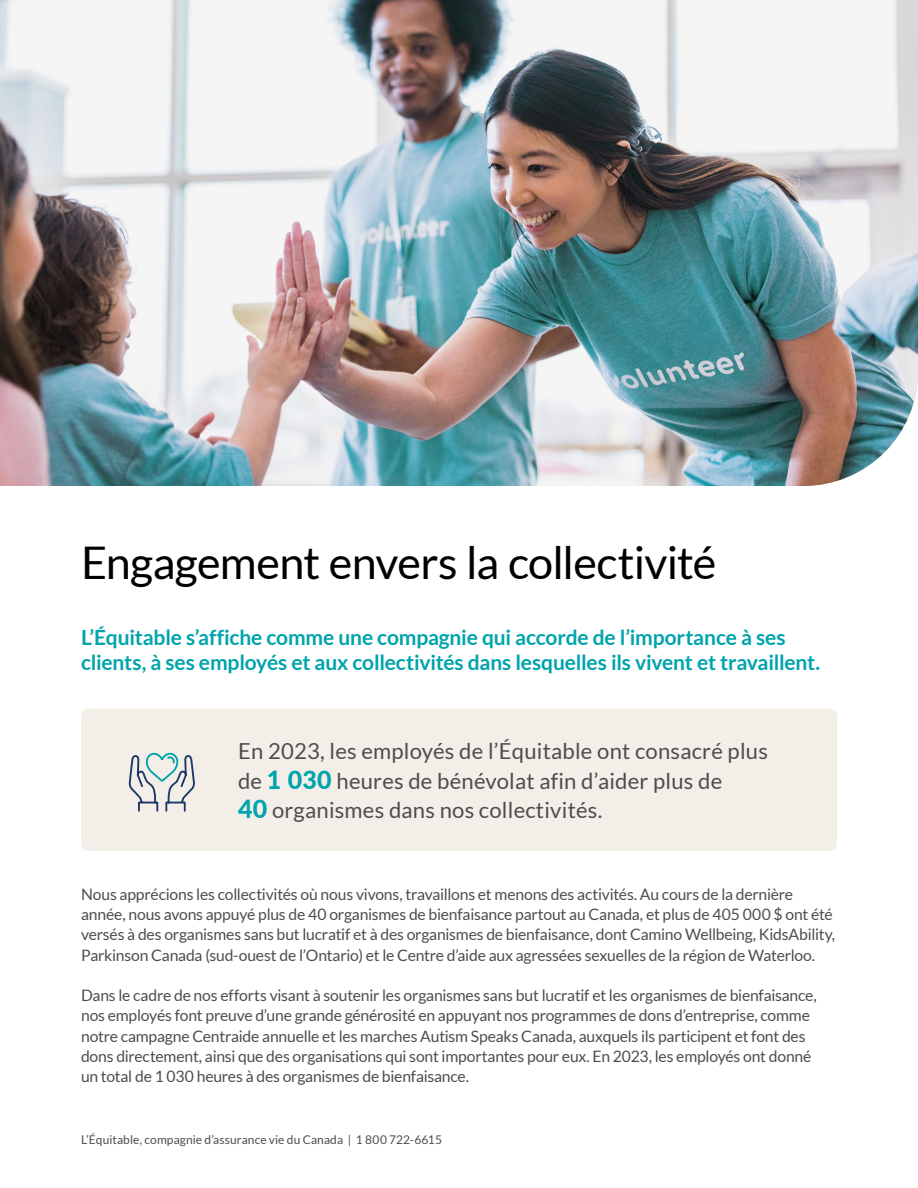
<style>
.page{position:relative;width:918px;height:1188px;background:#fff}
.page>*{position:absolute;margin:0;border:0;box-sizing:border-box;transform-origin:0 0}
.t1{font:45px "Lato";letter-spacing:-.015em;color:#000}
.t2{font:22.05px/29.4px "Lato";letter-spacing:.01em;color:#4d4d4f}
.t3{font:700 21px/25.5px "Lato";letter-spacing:-.01em;color:#00a4ac}
.t4{font:15.75px/20.2px "Lato";letter-spacing:-.015em;color:#4d4d4f}
.t5{font:12px "Lato";letter-spacing:.01em;color:#4d4d4f}
.s1{font-weight:800;font-size:25.05px;color:#00a4ac}
</style>
<div class="page">
<img style="left:0;top:0;width:918px;height:486px">
<div style="left:81px;top:709px;width:756px;height:142px;background:#f3eee8;border-radius:7px"></div>
<svg style="left:128px;top:752px;width:67px;height:60px"></svg>
<h1 class="t1" style="left:81px;top:537px;width:637px">Engagement envers la collectivité</h1>
<h3 class="t3" style="left:81px;top:624px;width:741px">L’Équitable s’affiche comme une compagnie qui accorde de l’importance à ses clients, à ses employés et aux collectivités dans lesquelles ils vivent et travaillent.</h3>
<h2 class="t2" style="left:238px;top:736px;width:531px">En 2023, les employés de l’Équitable ont consacré plus de <span class="s1">1 030</span> heures de bénévolat afin d’aider plus de<br><span class="s1">40</span> organismes dans nos collectivités.</h2>
<p class="t4" style="left:81px;top:884px;width:756px">Nous apprécions les collectivités où nous vivons, travaillons et menons des activités. Au cours de la dernière année, nous avons appuyé plus de 40 organismes de bienfaisance partout au Canada, et plus de 405 000 $ ont été versés à des organismes sans but lucratif et à des organismes de bienfaisance, dont Camino Wellbeing, KidsAbility, Parkinson Canada (sud-ouest de l’Ontario) et le Centre d’aide aux agressées sexuelles de la région de Waterloo.</p>
<p class="t4" style="left:81px;top:985px;width:737px">Dans le cadre de nos efforts visant à soutenir les organismes sans but lucratif et les organismes de bienfaisance, nos employés font preuve d’une grande générosité en appuyant nos programmes de dons d’entreprise, comme notre campagne Centraide annuelle et les marches Autism Speaks Canada, auxquels ils participent et font des dons directement, ainsi que des organisations qui sont importantes pour eux. En 2023, les employés ont donné un total de 1 030 heures à des organismes de bienfaisance.</p>
<p class="t5" style="left:81px;top:1133px;width:362px">L’Équitable, compagnie d’assurance vie du Canada | 1 800 722-6615</p>
</div>
